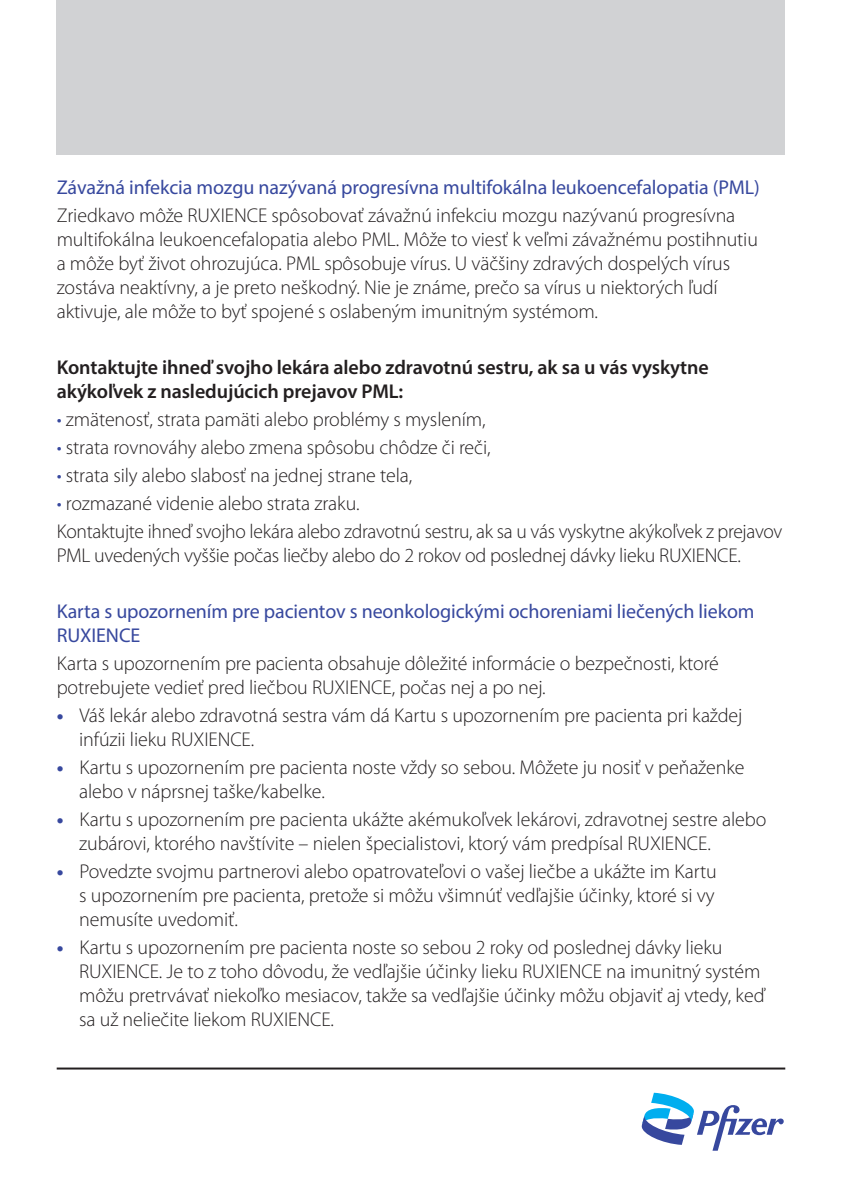
<style>
.page{position:relative;width:842px;height:1191px;background:#fff}
.page>*{position:absolute;margin:0;border:0;box-sizing:border-box;transform-origin:0 0}
.t1{font:300 20px/24px "Myriad Pro";letter-spacing:-.005em;color:#231f20}
.t2{font:20px/24px "Myriad Pro";letter-spacing:-.005em;color:#37489e}
.t3{font:600 20px/24px "Myriad Pro";letter-spacing:-.005em;color:#231f20}
.s1{color:#37489e}
.s2{font-weight:700;color:#37489e}
</style>
<div class="page">
<hr style="left:57px;top:1067px;width:728px;height:2px;background:#231f20">
<div style="left:57px;top:0;width:728px;height:155px;background:#d1d2d4"></div>
<svg style="left:642px;top:1092px;width:142px;height:58px"></svg>
<p class="t2" style="left:57px;top:177px;width:705px">Závažná infekcia mozgu nazývaná progresívna multifokálna leukoencefalopatia (PML)</p>
<p class="t1" style="left:57px;top:205px;width:703px">Zriedkavo môže RUXIENCE spôsobovať závažnú infekciu mozgu nazývanú progresívna multifokálna leukoencefalopatia alebo PML. Môže to viesť k veľmi závažnému postihnutiu a môže byť život ohrozujúca. PML spôsobuje vírus. U väčšiny zdravých dospelých vírus zostáva neaktívny, a je preto neškodný. Nie je známe, prečo sa vírus u niektorých ľudí aktivuje, ale môže to byť spojené s oslabeným imunitným systémom.</p>
<p class="t3" style="left:57px;top:357px;width:653px">Kontaktujte ihneď svojho lekára alebo zdravotnú sestru, ak sa u vás vyskytne akýkoľvek z nasledujúcich prejavov PML:</p>
<p class="t1" style="left:57px;top:409px;width:430px"><span class="s1">•</span> zmätenosť, strata pamäti alebo problémy s myslením,</p>
<p class="t1" style="left:57px;top:437px;width:435px"><span class="s1">•</span> strata rovnováhy alebo zmena spôsobu chôdze či reči,</p>
<p class="t1" style="left:57px;top:465px;width:357px"><span class="s1">•</span> strata sily alebo slabosť na jednej strane tela,</p>
<p class="t1" style="left:57px;top:491px;width:727px;line-height:28px"><span class="s1">•</span> rozmazané videnie alebo strata zraku.<br>Kontaktujte ihneď svojho lekára alebo zdravotnú sestru, ak sa u vás vyskytne akýkoľvek z prejavov</p>
<p class="t1" style="left:57px;top:545px;width:686px">PML uvedených vyššie počas liečby alebo do 2 rokov od poslednej dávky lieku RUXIENCE.</p>
<p class="t2" style="left:57px;top:601px;width:699px">Karta s upozornením pre pacientov s neonkologickými ochoreniami liečených liekom<br>RUXIENCE</p>
<p class="t1" style="left:57px;top:653px;width:664px">Karta s upozornením pre pacienta obsahuje dôležité informácie o bezpečnosti, ktoré potrebujete vedieť pred liečbou RUXIENCE, počas nej a po nej.</p>
<p class="t1" style="left:79px;top:705px;width:665px;text-indent:-22px"><span class="s2">•</span> Váš lekár alebo zdravotná sestra vám dá Kartu s upozornením pre pacienta pri každej infúzii lieku RUXIENCE.</p>
<p class="t1" style="left:79px;top:757px;width:667px;text-indent:-22px"><span class="s2">•</span> Kartu s upozornením pre pacienta noste vždy so sebou. Môžete ju nosiť v peňaženke alebo v náprsnej taške/kabelke.</p>
<p class="t1" style="left:79px;top:809px;width:689px;text-indent:-22px"><span class="s2">•</span> Kartu s upozornením pre pacienta ukážte akémukoľvek lekárovi, zdravotnej sestre alebo zubárovi, ktorého navštívite – nielen špecialistovi, ktorý vám predpísal RUXIENCE.</p>
<p class="t1" style="left:79px;top:861px;width:639px;text-align:justify;text-indent:-22px"><span class="s2">•</span> Povedzte svojmu partnerovi alebo opatrovateľovi o vašej liečbe a ukážte im Kartu s upozornením pre pacienta, pretože si môžu všimnúť vedľajšie účinky, ktoré si vy nemusíte uvedomiť.</p>
<p class="t1" style="left:79px;top:937px;width:687px;text-indent:-22px"><span class="s2">•</span> Kartu s upozornením pre pacienta noste so sebou 2 roky od poslednej dávky lieku RUXIENCE. Je to z toho dôvodu, že vedľajšie účinky lieku RUXIENCE na imunitný systém môžu pretrvávať niekoľko mesiacov, takže sa vedľajšie účinky môžu objaviť aj vtedy, keď sa už neliečite liekom RUXIENCE.</p>
</div>
